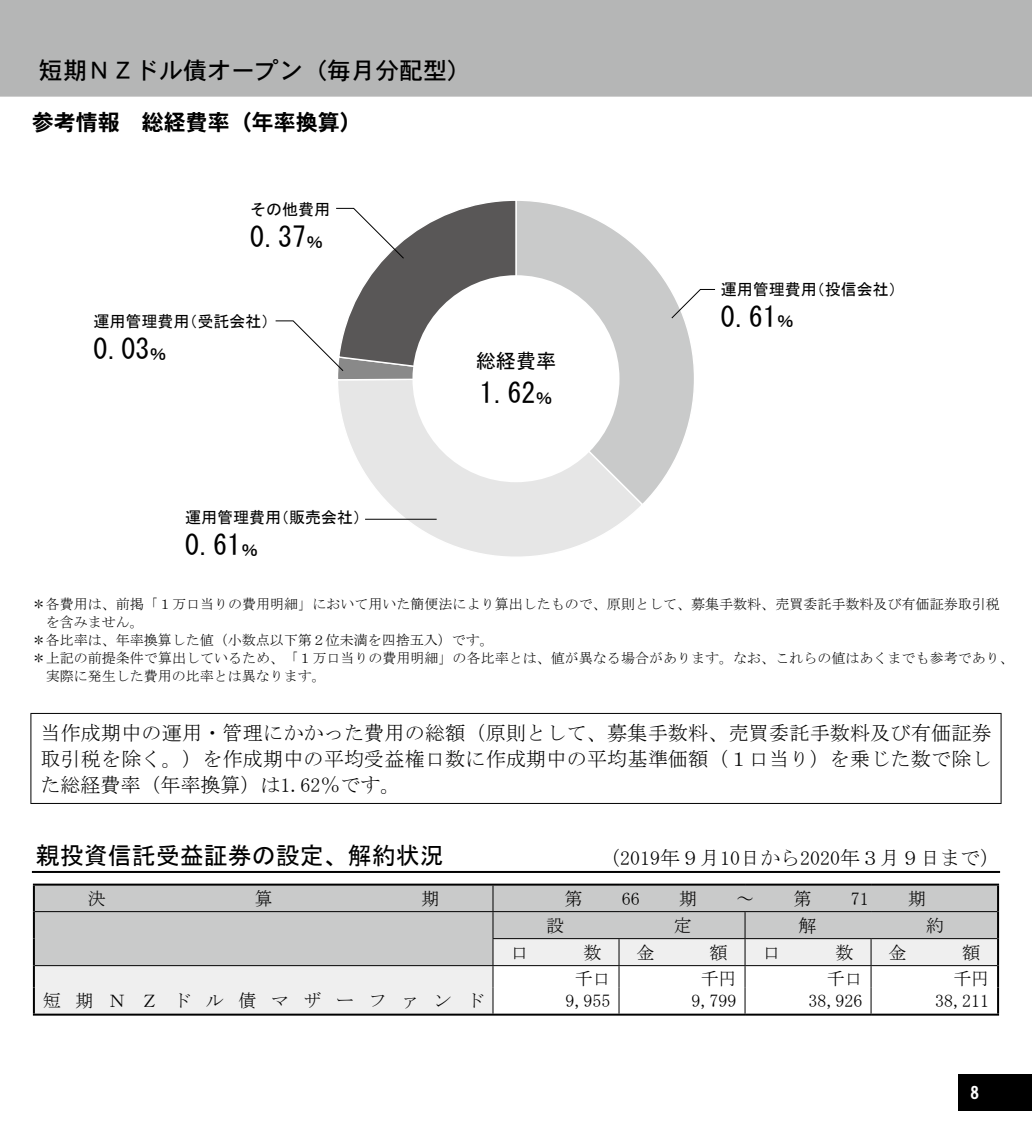
<style>
.page{position:relative;width:1032px;height:1134px;background:#fff}
.page>*{position:absolute;margin:0;border:0;box-sizing:border-box;transform-origin:0 0}
.t1{font:28px "MS Gothic";color:#000}
.t2{font:24px "DFHS Gothic W5 WIN RKSJ H";color:#000}
.t3{font:24px "MS Gothic";color:#000}
.t4{font:22px "DFHS Gothic W7 WIN RKSJ H";color:#000}
.t5{font:20px/26px "MS Mincho";color:#000;text-align:justify}
.t6{font:20px "MS Gothic";color:#000}
.t7{font:18px "MS Mincho";color:#000}
.t8{font:18px "MS Mincho";letter-spacing:.81em;color:#000}
.t9{font:18px "DFHS Gothic W7 WIN RKSJ H";color:#fff}
.t10{font:16px "MS Gothic";color:#000}
.t11{font:14px "MS Mincho";color:#000}
.s1{font-size:17px}
</style>
<div class="page">
<div style="left:958px;top:1074px;width:74px;height:37px;background:#000"></div>
<div style="left:0;top:0;width:1032px;height:97px;background:#b5b6b6"></div>
<hr style="left:30px;top:713px;width:971px;height:1px;background:#000">
<hr style="left:30px;top:714px;width:1px;height:89px;background:#000">
<hr style="left:1000px;top:714px;width:1px;height:89px;background:#000">
<hr style="left:30px;top:803px;width:971px;height:1px;background:#000">
<svg style="left:538px;top:202px;width:156px;height:300px"></svg>
<svg style="left:338px;top:377px;width:306px;height:180px"></svg>
<div style="left:412px;top:275px;width:207px;height:207px;background:#fff;border-radius:50%"></div>
<hr style="left:365px;top:519px;width:72px;height:1px;background:#000">
<svg style="left:275px;top:200px;width:263px;height:181px"></svg>
<svg style="left:671px;top:289px;width:45px;height:30px"></svg>
<hr style="left:32px;top:871px;width:492px;height:2px;background:#000">
<hr style="left:524px;top:871px;width:476px;height:2px;background:#000">
<div style="left:35px;top:886px;width:962px;height:53px;background:#c9caca"></div>
<svg style="left:35px;top:939px;width:962px;height:75px;fill:#efefef"></svg>
<hr style="left:35px;top:911px;width:458px;height:1px;background:#000">
<hr style="left:493px;top:911px;width:126px;height:1px;background:#000">
<hr style="left:619px;top:911px;width:126px;height:1px;background:#000">
<hr style="left:745px;top:911px;width:126px;height:1px;background:#000">
<hr style="left:871px;top:911px;width:126px;height:1px;background:#000">
<hr style="left:492px;top:938px;width:127px;height:1px;background:#000">
<hr style="left:619px;top:938px;width:126px;height:1px;background:#000">
<hr style="left:745px;top:938px;width:126px;height:1px;background:#000">
<hr style="left:871px;top:938px;width:126px;height:1px;background:#000">
<hr style="left:35px;top:965px;width:458px;height:1px;background:#000">
<hr style="left:493px;top:965px;width:126px;height:1px;background:#000">
<hr style="left:619px;top:965px;width:126px;height:1px;background:#000">
<hr style="left:745px;top:965px;width:126px;height:1px;background:#000">
<hr style="left:871px;top:965px;width:126px;height:1px;background:#000">
<svg style="left:492px;top:886px;width:1px;height:128px"></svg>
<svg style="left:618px;top:939px;width:1px;height:75px"></svg>
<svg style="left:744px;top:912px;width:1px;height:102px"></svg>
<svg style="left:870px;top:939px;width:1px;height:75px"></svg>
<hr style="left:33px;top:884px;width:460px;height:2px;background:#000">
<hr style="left:33px;top:886px;width:2px;height:26px;background:#000">
<hr style="left:493px;top:884px;width:126px;height:2px;background:#000">
<hr style="left:619px;top:884px;width:126px;height:2px;background:#000">
<hr style="left:745px;top:884px;width:126px;height:2px;background:#000">
<hr style="left:871px;top:884px;width:128px;height:2px;background:#000">
<hr style="left:997px;top:886px;width:2px;height:26px;background:#000">
<hr style="left:33px;top:912px;width:2px;height:27px;background:#000">
<hr style="left:997px;top:912px;width:2px;height:27px;background:#000">
<hr style="left:33px;top:939px;width:2px;height:27px;background:#000">
<hr style="left:997px;top:939px;width:2px;height:27px;background:#000">
<hr style="left:33px;top:966px;width:2px;height:22px;background:#000">
<hr style="left:997px;top:966px;width:2px;height:22px;background:#000">
<hr style="left:33px;top:988px;width:2px;height:26px;background:#000">
<hr style="left:997px;top:988px;width:2px;height:26px;background:#000">
<hr style="left:33px;top:1014px;width:460px;height:2px;background:#000">
<hr style="left:493px;top:1014px;width:126px;height:2px;background:#000">
<hr style="left:619px;top:1014px;width:126px;height:2px;background:#000">
<hr style="left:745px;top:1014px;width:126px;height:2px;background:#000">
<hr style="left:871px;top:1014px;width:128px;height:2px;background:#000">
<h2 class="t2" style="left:39px;top:58px;width:434px">短期ＮＺドル債オープン（毎月分配型）</h2>
<h3 class="t4" style="left:32px;top:111px;width:331px">参考情報　総経費率（年率換算）</h3>
<p class="t10" style="left:250px;top:201px;width:81px">その他費用</p>
<h1 class="t1" style="left:250px;top:223px;width:74px">0.37<span class="s1">％</span></h1>
<p class="t10" style="left:94px;top:313px;width:186px">運用管理費用（受託会社）</p>
<h1 class="t1" style="left:94px;top:335px;width:74px">0.03<span class="s1">％</span></h1>
<p class="t10" style="left:185px;top:509px;width:185px">運用管理費用（販売会社）</p>
<h1 class="t1" style="left:185px;top:531px;width:74px">0.61<span class="s1">％</span></h1>
<h3 class="t6" style="left:476px;top:351px;width:81px">総経費率</h3>
<h1 class="t1" style="left:479px;top:379px;width:74px">1.62<span class="s1">％</span></h1>
<p class="t10" style="left:721px;top:281px;width:185px">運用管理費用（投信会社）</p>
<h1 class="t1" style="left:721px;top:303px;width:74px">0.61<span class="s1">％</span></h1>
<p class="t11" style="left:32px;top:597px;width:969px">＊各費用は、前掲「１万口当りの費用明細」において用いた簡便法により算出したもので、原則として、募集手数料、売買委託手数料及び有価証券取引税</p>
<p class="t11" style="left:46px;top:615px;width:99px">を含みません。</p>
<p class="t11" style="left:32px;top:633px;width:463px">＊各比率は、年率換算した値（小数点以下第２位未満を四捨五入）です。</p>
<p class="t11" style="left:32px;top:651px;width:983px">＊上記の前提条件で算出しているため、「１万口当りの費用明細」の各比率とは、値が異なる場合があります。なお、これらの値はあくまでも参考であり、</p>
<p class="t11" style="left:46px;top:669px;width:281px">実際に発生した費用の比率とは異なります。</p>
<h3 class="t5" style="left:40px;top:719px;width:953px">当作成期中の運用・管理にかかった費用の総額（原則として、募集手数料、売買委託手数料及び有価証券取引税を除く。）を作成期中の平均受益権口数に作成期中の平均基準価額（１口当り）を乗じた数で除した総経費率（年率換算）は1.62％です。</h3>
<h2 class="t3" style="left:36px;top:843px;width:410px">親投資信託受益証券の設定、解約状況</h2>
<h3 class="t5" style="left:600px;top:845px;width:401px">（2019年９月10日から2020年３月９日まで）</h3>
<p class="t7" style="left:88px;top:889px;width:19px">決</p>
<p class="t7" style="left:255px;top:889px;width:19px">算</p>
<p class="t7" style="left:421px;top:889px;width:19px">期</p>
<p class="t7" style="left:564px;top:889px;width:19px">第</p>
<p class="t7" style="left:622px;top:889px;width:19px">66</p>
<p class="t7" style="left:679px;top:889px;width:19px">期</p>
<p class="t7" style="left:736px;top:889px;width:19px">～</p>
<p class="t7" style="left:793px;top:889px;width:19px">第</p>
<p class="t7" style="left:851px;top:889px;width:19px">71</p>
<p class="t7" style="left:908px;top:889px;width:19px">期</p>
<p class="t7" style="left:546px;top:916px;width:19px">設</p>
<p class="t7" style="left:673px;top:916px;width:19px">定</p>
<p class="t7" style="left:798px;top:916px;width:19px">解</p>
<p class="t7" style="left:926px;top:916px;width:19px">約</p>
<p class="t7" style="left:510px;top:943px;width:19px">口</p>
<p class="t7" style="left:583px;top:943px;width:19px">数</p>
<p class="t7" style="left:636px;top:943px;width:19px">金</p>
<p class="t7" style="left:709px;top:943px;width:19px">額</p>
<p class="t7" style="left:762px;top:943px;width:19px">口</p>
<p class="t7" style="left:835px;top:943px;width:19px">数</p>
<p class="t7" style="left:888px;top:943px;width:19px">金</p>
<p class="t7" style="left:962px;top:943px;width:19px">額</p>
<p class="t7" style="left:574px;top:970px;width:37px">千口</p>
<p class="t7" style="left:700px;top:970px;width:37px">千円</p>
<p class="t7" style="left:826px;top:970px;width:37px">千口</p>
<p class="t7" style="left:953px;top:970px;width:37px">千円</p>
<p class="t8" style="left:43px;top:992px;width:443px">短期ＮＺドル債マザーファンド</p>
<p class="t7" style="left:565px;top:992px;width:46px">9,955</p>
<p class="t7" style="left:691px;top:992px;width:46px">9,799</p>
<p class="t7" style="left:808px;top:992px;width:55px">38,926</p>
<p class="t7" style="left:935px;top:992px;width:55px">38,211</p>
<p class="t9" style="left:970px;top:1084px;width:10px">8</p>
</div>
